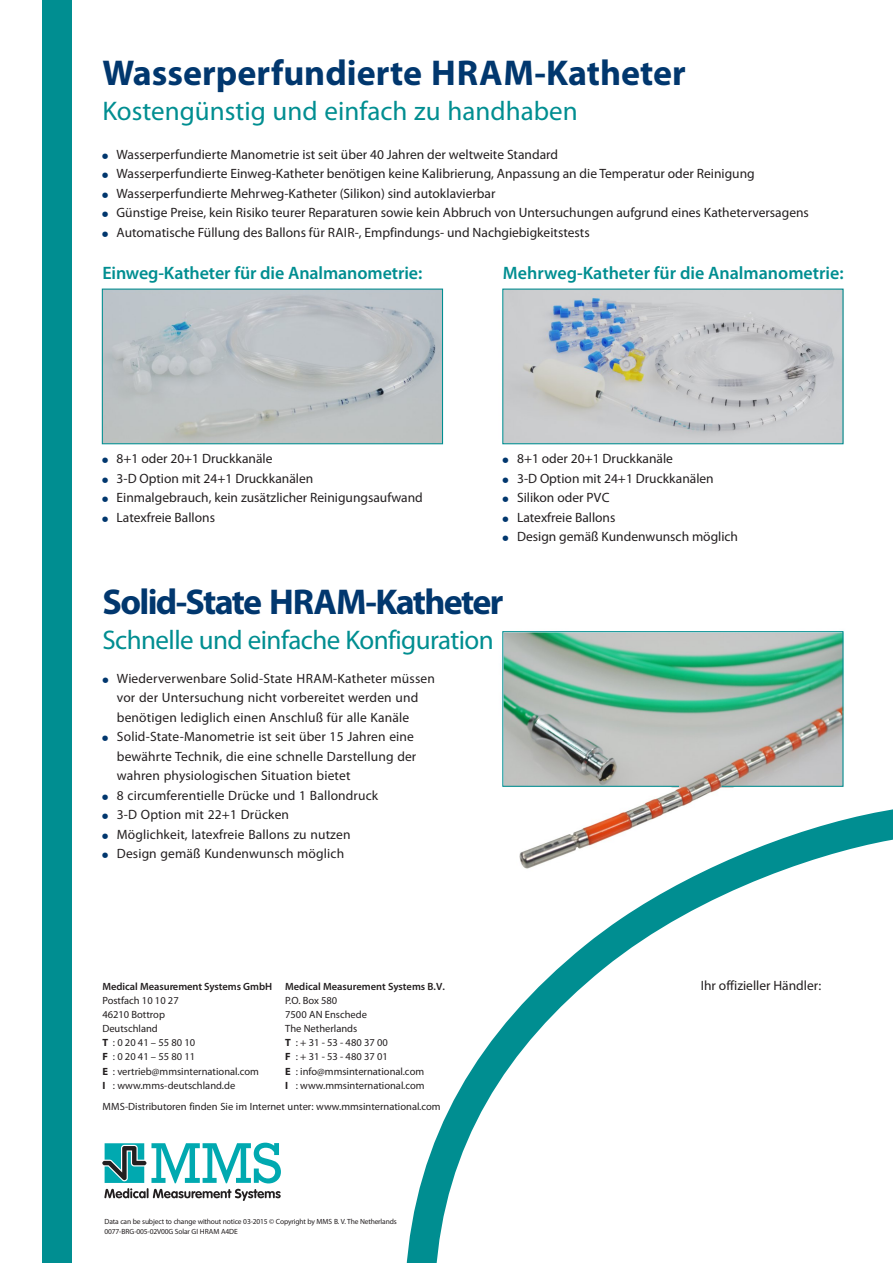
<style>
.page{position:relative;width:893px;height:1263px;background:#fff}
.page>*{position:absolute;margin:0;border:0;box-sizing:border-box;transform-origin:0 0}
.t1{font:700 36px "Myriad Pro";color:#01376e}
.t2{font:700 36px "Myriad Pro";letter-spacing:-.045em;color:#01376e}
.t3{font:27px "Myriad Pro";letter-spacing:-.005em;color:#008e91}
.t4{font:600 18px "Myriad Pro";letter-spacing:-.005em;color:#008e91}
.t5{font:13.5px/19.5px "Myriad Pro";color:#231f20}
.t6{font:10.5px/14.1px "Myriad Pro";color:#231f20}
.t7{font:600 10.5px "Myriad Pro";color:#231f20}
.t8{font:7.5px/9.9px "Myriad Pro";letter-spacing:-.02em;color:#231f20}
.s1{font-weight:700}
</style>
<div class="page">
<img style="left:101px;top:288px;width:743px;height:516px">
<svg style="left:406px;top:804px;width:487px;height:459px"></svg>
<svg style="left:418px;top:819px;width:475px;height:444px"></svg>
<div style="left:43px;top:0;width:29px;height:1263px;background:#008e91"></div>
<div style="left:102px;top:289px;width:341px;height:155px;border:1px solid #008e91"></div>
<svg style="left:502px;top:631px;width:342px;height:156px;background:#96b6a8"></svg>
<div style="left:502px;top:289px;width:341px;height:155px;border:1px solid #008e91"></div>
<svg style="left:102px;top:1143px;width:179px;height:58px"></svg>
<svg style="left:503px;top:457px;width:5px;height:6px"></svg>
<svg style="left:503px;top:477px;width:5px;height:5px"></svg>
<svg style="left:503px;top:496px;width:5px;height:6px"></svg>
<svg style="left:503px;top:516px;width:5px;height:5px"></svg>
<svg style="left:503px;top:535px;width:5px;height:6px"></svg>
<svg style="left:103px;top:677px;width:5px;height:6px"></svg>
<svg style="left:103px;top:736px;width:5px;height:5px"></svg>
<svg style="left:103px;top:794px;width:5px;height:6px"></svg>
<svg style="left:102px;top:457px;width:6px;height:6px"></svg>
<svg style="left:102px;top:477px;width:6px;height:5px"></svg>
<svg style="left:102px;top:496px;width:6px;height:6px"></svg>
<svg style="left:102px;top:516px;width:6px;height:5px"></svg>
<h1 class="t1" style="left:102px;top:58px;width:585px">Wasserperfundierte HRAM-Katheter</h1>
<h2 class="t3" style="left:102px;top:99px;width:477px">Kostengünstig und einfach zu handhaben</h2>
<p class="t5" style="left:117px;top:146px;width:694px">Wasserperfundierte Manometrie ist seit über 40 Jahren der weltweite Standard<br>Wasserperfundierte Einweg-Katheter benötigen keine Kalibrierung, Anpassung an die Temperatur oder Reinigung Wasserperfundierte Mehrweg-Katheter (Silikon) sind autoklavierbar<br>Günstige Preise, kein Risiko teurer Reparaturen sowie kein Abbruch von Untersuchungen aufgrund eines Katheterversagens Automatische Füllung des Ballons für RAIR-, Empfindungs- und Nachgiebigkeitstests</p>
<h3 class="t4" style="left:102px;top:266px;width:321px">Einweg-Katheter für die Analmanometrie:</h3>
<p class="t5" style="left:117px;top:450px;width:308px">8+1 oder 20+1 Druckkanäle<br>3-D Option mit 24+1 Druckkanälen<br>Einmalgebrauch, kein zusätzlicher Reinigungsaufwand Latexfreie Ballons</p>
<h3 class="t4" style="left:503px;top:266px;width:342px">Mehrweg-Katheter für die Analmanometrie:</h3>
<p class="t5" style="left:517px;top:450px;width:223px">8+1 oder 20+1 Druckkanäle<br>3-D Option mit 24+1 Druckkanälen<br>Silikon oder PVC<br>Latexfreie Ballons<br>Design gemäß Kundenwunsch möglich</p>
<h1 class="t2" style="left:102px;top:587px;width:403px">Solid-State HRAM-Katheter</h1>
<h2 class="t3" style="left:102px;top:629px;width:393px">Schnelle und einfache Konfiguration</h2>
<p class="t5" style="left:117px;top:670px;width:320px">Wiederverwenbare Solid-State HRAM-Katheter müssen vor der Untersuchung nicht vorbereitet werden und benötigen lediglich einen Anschluß für alle Kanäle Solid-State-Manometrie ist seit über 15 Jahren eine bewährte Technik, die eine schnelle Darstellung der wahren physiologischen Situation bietet<br>8 circumferentielle Drücke und 1 Ballondruck<br>3-D Option mit 22+1 Drücken<br>Möglichkeit, latexfreie Ballons zu nutzen<br>Design gemäß Kundenwunsch möglich</p>
<p class="t7" style="left:102px;top:982px;width:172px">Medical Measurement Systems GmbH</p>
<p class="t6" style="left:102px;top:994px;width:158px">Postfach 10 10 27<br>46210 Bottrop<br>Deutschland<br><span class="s1">T</span> : 0 20 41 – 55 80 10<br><span class="s1">F</span> : 0 20 41 – 55 80 11<br><span class="s1">E</span> : vertrieb@mmsinternational.com<br><span class="s1">I</span> : www.mms-deutschland.de</p>
<p class="t7" style="left:285px;top:982px;width:161px">Medical Measurement Systems B.V.</p>
<p class="t6" style="left:285px;top:994px;width:141px">P.O. Box 580<br>7500 AN Enschede<br>The Netherlands<br><span class="s1">T</span> : + 31 - 53 - 480 37 00<br><span class="s1">F</span> : + 31 - 53 - 480 37 01<br><span class="s1">E</span> : info@mmsinternational.com<br><span class="s1">I</span> : www.mmsinternational.com</p>
<p class="t6" style="left:102px;top:1100px;width:340px">MMS-Distributoren finden Sie im Internet unter: www.mmsinternational.com</p>
<p class="t8" style="left:105px;top:1217px;width:294px">Data can be subject to change without notice 03-2015 © Copyright by MMS B. V. The Netherlands<br>0077-BRG-005-02V00G Solar GI HRAM A4DE</p>
<p class="t5" style="left:701px;top:976px;width:122px">Ihr offizieller Händler:</p>
</div>
